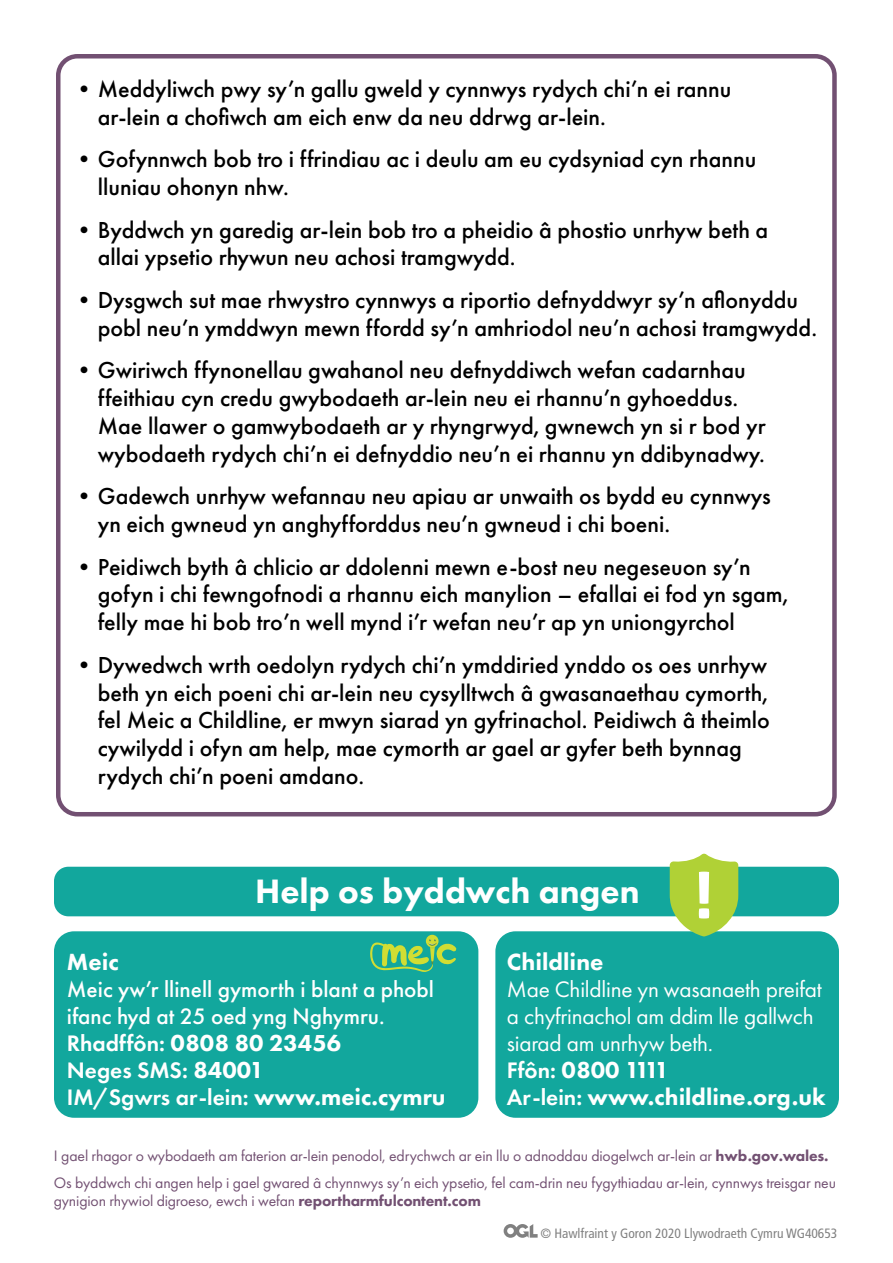
<style>
.page{position:relative;width:893px;height:1263px;background:#fff}
.page>*{position:absolute;margin:0;border:0;box-sizing:border-box;transform-origin:0 0}
.Subtitle{font:800 35.1px "Futura PT";color:#fff}
.Body{font:800 24.3px "Futura PT";color:#fff}
.t1{font:500 24px/27.8px "Futura PT";color:#000}
.Body-2{font:800 24px/27px "Futura PT";color:#fff}
.Body-3{font:23.25px/27px "Futura PT";letter-spacing:-.01em;color:#fff}
.Body-4{font:500 23.25px/27px "Futura PT";color:#fff}
.Body-5{font:600 23.25px/27px "Futura PT";color:#fff}
.Body-6{font:15.75px/18px "Futura PT";letter-spacing:-.01em;color:#725072}
.t2{font:condensed 13.5px "Frutiger LT Std";color:#000}
.s1{font-weight:600;font-size:23.25px}
.s2{font-weight:800;font-size:24px}
.s3{font-weight:800}
</style>
<div class="page">
<div style="left:56px;top:54px;width:781px;height:762px;border:4px solid #725072;border-radius:19px"></div>
<div style="left:54px;top:931px;width:424px;height:187px;background:#12a79d;border-radius:20px"></div>
<div style="left:54px;top:867px;width:785px;height:49px;background:#12a79d;border-radius:14px"></div>
<div style="left:495px;top:931px;width:344px;height:187px;background:#12a79d;border-radius:20px"></div>
<svg style="left:670px;top:853px;width:68px;height:83px"></svg>
<div style="left:426px;top:935px;width:12px;height:12px;background:#d1dd33;border-radius:50%"></div>
<svg style="left:370px;top:939px;width:87px;height:33px"></svg>
<svg style="left:504px;top:1224px;width:34px;height:14px"></svg>
<p class="t1" style="left:98px;top:75px;width:635px;text-indent:-26px">•Meddyliwch pwy sy’n gallu gweld y cynnwys rydych chi’n ei rannu ar-lein a chofiwch am eich enw da neu ddrwg ar-lein.</p>
<p class="t1" style="left:98px;top:145px;width:660px;text-indent:-26px">•Gofynnwch bob tro i ffrindiau ac i deulu am eu cydsyniad cyn rhannu lluniau ohonyn nhw.</p>
<p class="t1" style="left:98px;top:216px;width:672px;text-indent:-26px">•Byddwch yn garedig ar-lein bob tro a pheidio â phostio unrhyw beth a allai ypsetio rhywun neu achosi tramgwydd.</p>
<p class="t1" style="left:98px;top:286px;width:721px;text-indent:-26px">•Dysgwch sut mae rhwystro cynnwys a riportio defnyddwyr sy’n aflonyddu pobl neu’n ymddwyn mewn ffordd sy’n amhriodol neu’n achosi tramgwydd.</p>
<p class="t1" style="left:98px;top:356px;width:669px;text-indent:-26px">•Gwiriwch ffynonellau gwahanol neu defnyddiwch wefan cadarnhau ffeithiau cyn credu gwybodaeth ar-lein neu ei rhannu’n gyhoeddus.<br>Mae llawer o gamwybodaeth ar y rhyngrwyd, gwnewch yn siŵr bod yr wybodaeth rydych chi’n ei defnyddio neu’n ei rhannu yn ddibynadwy.</p>
<p class="t1" style="left:98px;top:482px;width:675px;text-indent:-26px">•Gadewch unrhyw wefannau neu apiau ar unwaith os bydd eu cynnwys yn eich gwneud yn anghyfforddus neu’n gwneud i chi boeni.</p>
<p class="t1" style="left:98px;top:553px;width:692px;text-indent:-26px">•Peidiwch byth â chlicio ar ddolenni mewn e-bost neu negeseuon sy’n gofyn i chi fewngofnodi a rhannu eich manylion – efallai ei fod yn sgam, felly mae hi bob tro’n well mynd i’r wefan neu’r ap yn uniongyrchol</p>
<p class="t1" style="left:98px;top:651px;width:674px;text-indent:-26px">•Dywedwch wrth oedolyn rydych chi’n ymddiried ynddo os oes unrhyw beth yn eich poeni chi ar-lein neu cysylltwch â gwasanaethau cymorth, fel Meic a Childline, er mwyn siarad yn gyfrinachol. Peidiwch â theimlo cywilydd i ofyn am help, mae cymorth ar gael ar gyfer beth bynnag rydych chi’n poeni amdano.</p>
<p class="Subtitle" style="left:255px;top:869px;width:386px">Help os byddwch angen</p>
<p class="Body" style="left:67px;top:947px;width:54px">Meic</p>
<p class="Body-4" style="left:67px;top:976px;width:369px">Meic yw’r llinell gymorth i blant a phobl ifanc hyd at 25 oed yng Nghymru.</p>
<p class="Body-2" style="left:67px;top:1029px;width:276px"><span class="s1">Rhadffôn:</span> 0808 80 23456</p>
<p class="Body-5" style="left:67px;top:1056px;width:380px">Neges SMS: <span class="s2">84001<br></span>IM/Sgwrs ar-lein: <span class="s2">www.meic.cymru</span></p>
<p class="Body" style="left:507px;top:947px;width:98px">Childline</p>
<p class="Body-3" style="left:507px;top:976px;width:316px">Mae Childline yn wasanaeth preifat a chyfrinachol am ddim lle gallwch siarad am unrhyw beth.</p>
<p class="Body-2" style="left:507px;top:1056px;width:320px"><span class="s1">Ffôn:</span> 0800 1111<br><span class="s1">Ar-lein:</span> www.childline.org.uk</p>
<p class="Body-6" style="left:54px;top:1146px;width:776px">I gael rhagor o wybodaeth am faterion ar-lein penodol, edrychwch ar ein llu o adnoddau diogelwch ar-lein ar <span class="s3">hwb.gov.wales.</span></p>
<p class="Body-6" style="left:54px;top:1174px;width:784px">Os byddwch chi angen help i gael gwared â chynnwys sy’n eich ypsetio, fel cam-drin neu fygythiadau ar-lein, cynnwys treisgar neu gynigion rhywiol digroeso, ewch i wefan <span class="s3">reportharmfulcontent.com</span></p>
<p class="t2" style="left:540px;top:1225px;width:299px">© Hawlfraint y Goron 2020 Llywodraeth Cymru WG40653</p>
</div>
